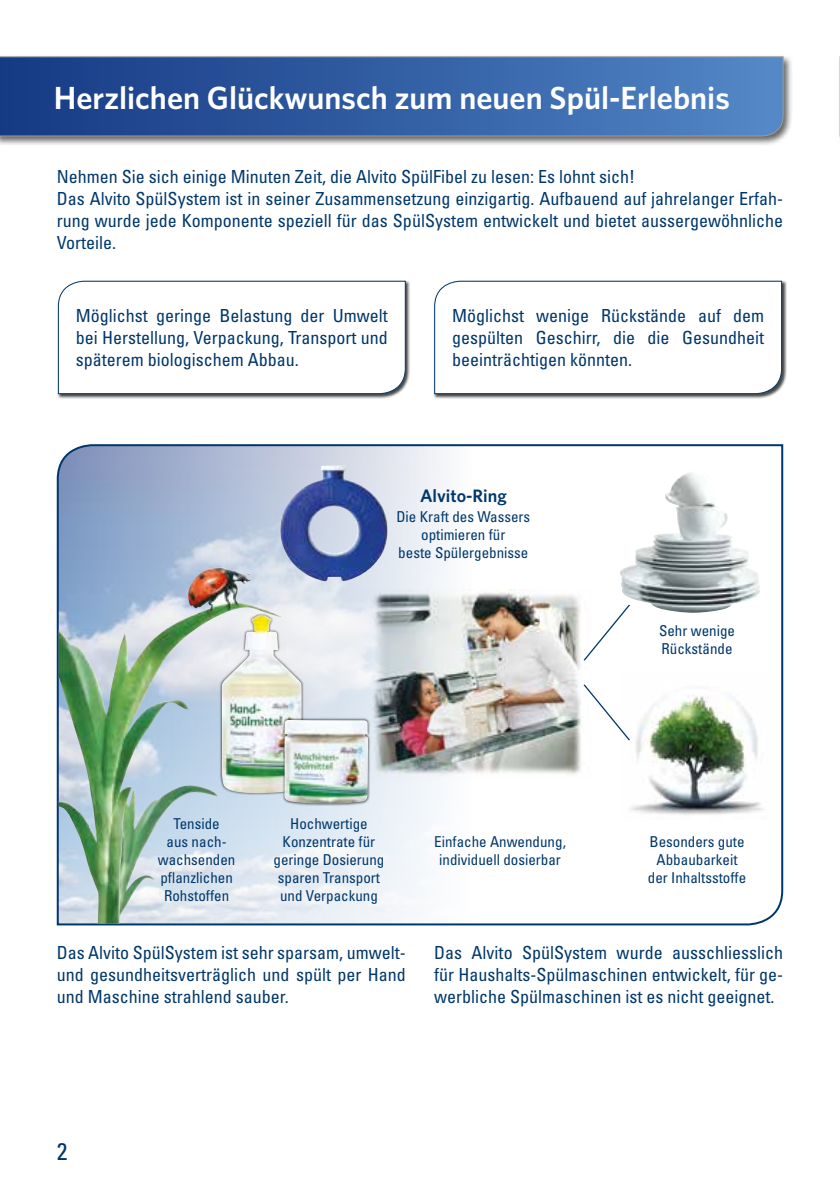
<style>
.page{position:relative;width:840px;height:1191px;background:#fff}
.page>*{position:absolute;margin:0;border:0;box-sizing:border-box;transform-origin:0 0}
.t1{font:600 32px "Whitney";color:#fff}
.t2{font:condensed 24px "Univers LT Std";color:#00376a}
.t3{font:condensed 18px/22px "Univers LT Std";color:#00376a;text-align:justify}
.t4{font:600 18px "Whitney";color:#00376a}
.t5{font:condensed 15px/18px "Univers LT Std";color:#00376a;text-align:center}
</style>
<div class="page">
<svg style="left:57px;top:280px;width:353px;height:119px;background:#adadad"></svg>
<svg style="left:57px;top:280px;width:349px;height:115px"></svg>
<svg style="left:433px;top:280px;width:353px;height:119px;background:#a5a5a5"></svg>
<svg style="left:433px;top:280px;width:349px;height:115px"></svg>
<div style="left:0;top:54px;width:793px;height:92px;background:#000;opacity:.6"></div>
<svg style="left:0;top:57px;width:782px;height:79px;background:#3460a4"></svg>
<svg style="left:839px;top:57px;width:1px;height:79px"></svg>
<svg style="left:56px;top:444px;width:727px;height:482px"></svg>
<img style="left:618px;top:471px;width:142px;height:142px">
<img style="left:59px;top:567px;width:224px;height:356px">
<img style="left:279px;top:465px;width:108px;height:116px">
<div style="left:219px;top:612px;width:85px;height:183px;background:#000;opacity:.75"></div>
<img style="left:222px;top:615px;width:79px;height:179px">
<div style="left:281px;top:717px;width:89px;height:89px;background:#000;opacity:.75"></div>
<img style="left:284px;top:720px;width:84px;height:83px">
<h1 class="t1" style="left:54px;top:77px;width:677px">Herzlichen Glückwunsch zum neuen Spül-Erlebnis</h1>
<p class="t3" style="left:57px;top:165px;width:727px;text-align:left">Nehmen Sie sich einige Minuten Zeit, die Alvito SpülFibel zu lesen: Es lohnt sich!<br>Das Alvito SpülSystem ist in seiner Zusammensetzung einzigartig. Aufbauend auf jahrelanger Erfah&shy;rung wurde jede Komponente speziell für das SpülSystem entwickelt und bietet aussergewöhnliche Vorteile.</p>
<p class="t3" style="left:76px;top:304px;width:313px">Möglichst geringe Belastung der Umwelt bei Herstellung, Verpackung, Transport und späterem biologischem Abbau.</p>
<p class="t3" style="left:452px;top:304px;width:313px">Möglichst wenige Rückstände auf dem gespülten Geschirr, die die Gesundheit beeinträchtigen könnten.</p>
<p class="t4" style="left:420px;top:484px;width:88px">Alvito-Ring</p>
<p class="t5" style="left:396px;top:507px;width:135px">Die Kraft des Wassers optimieren für<br>beste Spülergebnisse</p>
<p class="t5" style="left:658px;top:621px;width:77px;text-align:left">Sehr wenige<br>Rückstände</p>
<p class="t5" style="left:158px;top:814px;width:79px">Tenside<br>aus nach&shy;wachsenden pflanzlichen<br>Rohstoffen</p>
<p class="t5" style="left:273px;top:814px;width:112px">Hochwertige<br>Konzentrate für geringe Dosierung sparen Transport und Verpackung</p>
<p class="t5" style="left:434px;top:833px;width:133px">Einfache Anwendung, individuell dosierbar</p>
<p class="t5" style="left:647px;top:832px;width:100px">Besonders gute<br>Abbaubarkeit der Inhaltsstoffe</p>
<p class="t3" style="left:57px;top:941px;width:350px">Das Alvito SpülSystem ist sehr sparsam, umwelt&shy;und gesundheitsverträglich und spült per Hand und Maschine strahlend sauber.</p>
<p class="t3" style="left:434px;top:941px;width:350px">Das Alvito SpülSystem wurde ausschliesslich für Haushalts-Spülmaschinen entwickelt, für ge&shy;werbliche Spülmaschinen ist es nicht geeignet.</p>
<h2 class="t2" style="left:57px;top:1136px;width:12px">2</h2>
</div>
